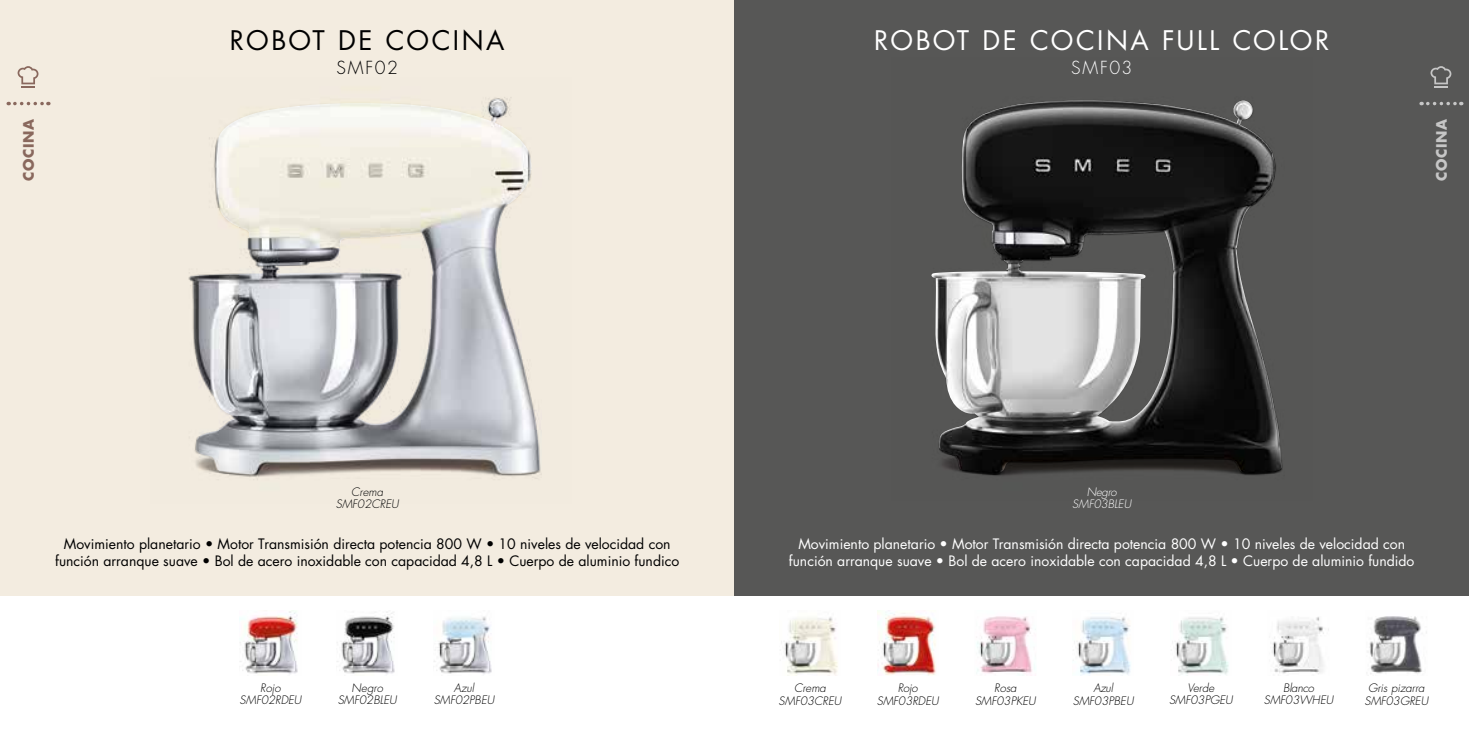
<style>
.page{position:relative;width:1469px;height:735px;background:#fff}
.page>*{position:absolute;margin:0;border:0;box-sizing:border-box;transform-origin:0 0}
.t1{font:26.25px "Futura Std";letter-spacing:.095em;color:#fff}
.t2{font:26.25px "Futura Std";letter-spacing:.09em;color:#000}
.t3{font:300 17.5px "Futura Std";letter-spacing:.095em;color:#000}
.t4{font:300 17.5px "Futura Std";letter-spacing:.095em;color:#fff}
.t5{font:14px/16.8px "Futura Std";color:#000;text-align:center}
.t6{font:14px/16.8px "Futura Std";color:#fff;text-align:center}
.t7{font:700 14px "Futura Std";letter-spacing:.045em;color:#89685d}
.t8{font:700 14px "Futura Std";letter-spacing:.045em;color:#c6c6c6}
.t9{font:italic 300 11.38px/12.2px "Futura Std";color:#000;text-align:center}
.t10{font:italic 300 11.38px/12.2px "Futura Std";color:#fff;text-align:center}
</style>
<div class="page">
<div style="left:0;top:0;width:734px;height:595px;background:#f3ece0"></div>
<div style="left:734px;top:0;width:734px;height:595px;background:#575756"></div>
<svg style="left:15px;top:102px;width:34px;height:3px"></svg>
<svg style="left:1427px;top:102px;width:34px;height:3px"></svg>
<svg style="left:1430px;top:66px;width:21px;height:22px"></svg>
<svg style="left:18px;top:66px;width:20px;height:22px"></svg>
<img style="left:190px;top:101px;width:349px;height:373px">
<img style="left:337px;top:612px;width:58px;height:62px">
<img style="left:342px;top:616px;width:51px;height:55px">
<img style="left:240px;top:610px;width:58px;height:64px">
<img style="left:246px;top:616px;width:51px;height:55px">
<img style="left:434px;top:616px;width:58px;height:58px">
<img style="left:439px;top:617px;width:51px;height:54px">
<img style="left:969px;top:100px;width:314px;height:376px">
<img style="left:931px;top:100px;width:308px;height:373px">
<img style="left:784px;top:617px;width:54px;height:58px">
<img style="left:877px;top:610px;width:59px;height:65px">
<img style="left:1367px;top:616px;width:55px;height:58px">
<img style="left:977px;top:616px;width:58px;height:58px">
<img style="left:1077px;top:617px;width:54px;height:58px">
<img style="left:1272px;top:617px;width:57px;height:57px">
<img style="left:1175px;top:617px;width:54px;height:58px">
<h1 class="t2" style="left:230px;top:23px;width:276px">ROBOT DE COCINA</h1>
<p class="t3" style="left:336px;top:57px;width:63px">SMF02</p>
<h1 class="t1" style="left:874px;top:23px;width:456px">ROBOT DE COCINA FULL COLOR</h1>
<p class="t4" style="left:1071px;top:57px;width:63px">SMF03</p>
<p class="t7" style="left:19px;top:181px;width:63px;rotate:-90deg">COCINA</p>
<p class="t8" style="left:1432px;top:181px;width:63px;rotate:-90deg">COCINA</p>
<p class="t9" style="left:336px;top:485px;width:64px">Crema<br>SMF02CREU</p>
<p class="t10" style="left:1072px;top:485px;width:60px">Negro<br>SMF03BLEU</p>
<p class="t5" style="left:55px;top:535px;width:625px">Movimiento planetario • Motor Transmisión directa potencia 800 W • 10 niveles de velocidad con función arranque suave • Bol de acero inoxidable con capacidad 4,8 L • Cuerpo de aluminio fundico</p>
<p class="t6" style="left:789px;top:535px;width:627px">Movimiento planetario • Motor Transmisión directa potencia 800 W • 10 niveles de velocidad con función arranque suave • Bol de acero inoxidable con capacidad 4,8 L • Cuerpo de aluminio fundido</p>
<p class="t9" style="left:239px;top:681px;width:63px">Rojo<br>SMF02RDEU</p>
<p class="t9" style="left:338px;top:681px;width:60px">Negro<br>SMF02BLEU</p>
<p class="t9" style="left:434px;top:681px;width:62px">Azul<br>SMF02PBEU</p>
<p class="t9" style="left:876px;top:682px;width:63px">Rojo<br>SMF03RDEU</p>
<p class="t9" style="left:1364px;top:682px;width:65px">Gris pizarra<br>SMF03GREU</p>
<p class="t9" style="left:975px;top:682px;width:62px">Rosa<br>SMF03PKEU</p>
<p class="t9" style="left:1072px;top:682px;width:62px">Azul<br>SMF03PBEU</p>
<p class="t9" style="left:1169px;top:681px;width:65px">Verde<br>SMF03PGEU</p>
<p class="t9" style="left:1263px;top:681px;width:71px">Blanco<br>SMF03WHEU</p>
<p class="t9" style="left:778px;top:682px;width:64px">Crema<br>SMF03CREU</p>
</div>
